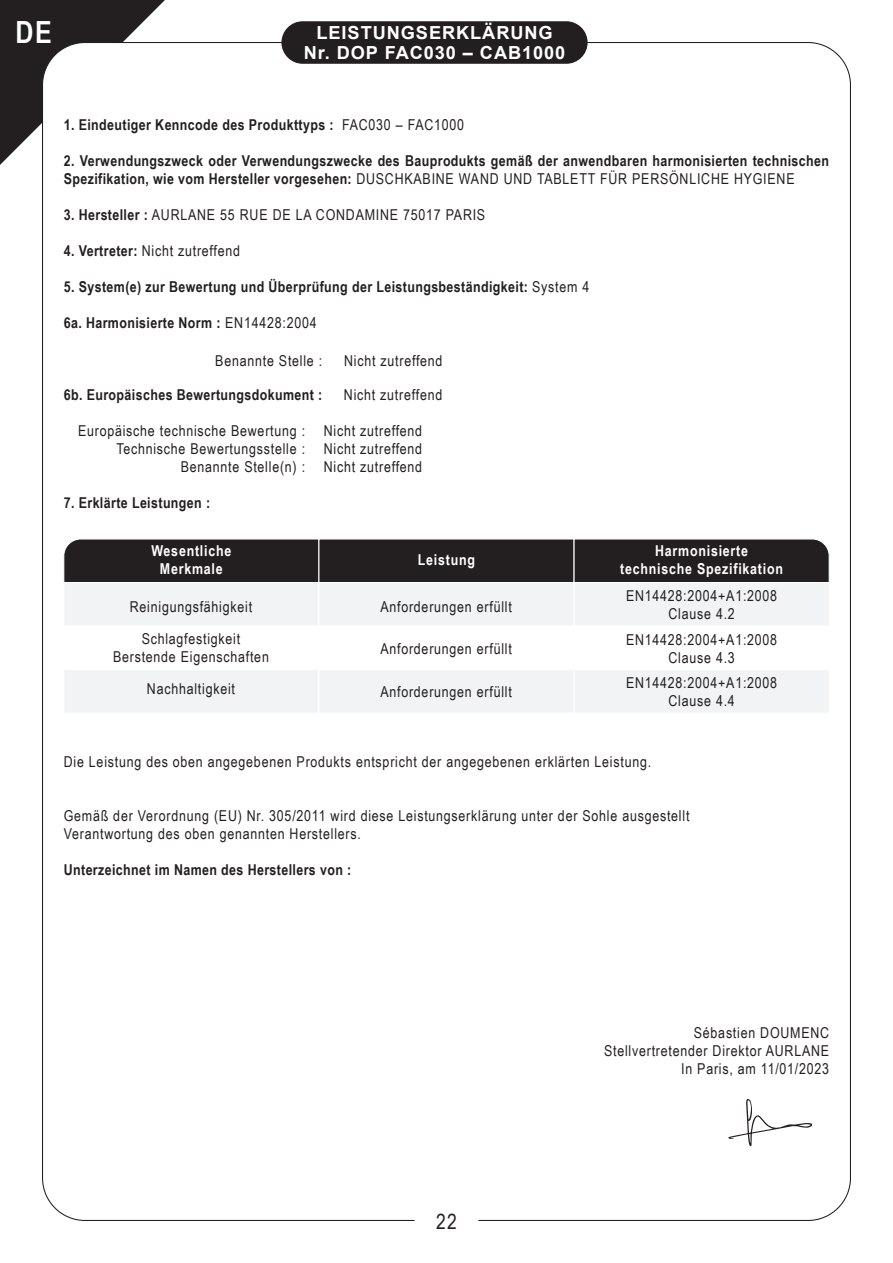
<style>
.page{position:relative;width:893px;height:1263px;background:#fff}
.page>*{position:absolute;margin:0;border:0;box-sizing:border-box;transform-origin:0 0}
.t1{font:700 30.6px "Arial Narrow";color:#fff}
.t2{font:21px "Arial Narrow";color:#231f20}
.t3{font:700 18px/19.5px "Arial";letter-spacing:.05em;color:#fff;text-align:center}
.t4{font:15px/18px "Arial Narrow";letter-spacing:.05em;color:#231f20;text-align:center}
.t5{font:700 15px/18px "Arial Narrow";letter-spacing:.025em;color:#231f20}
.t6{font:700 15px/18px "Arial Narrow";letter-spacing:.05em;color:#fff;text-align:center}
.s1{font-weight:400}
.s2{font-weight:700}
</style>
<div class="page">
<div style="left:281px;top:21px;width:307px;height:43px;background:#231f20;border-radius:21px"></div>
<svg style="left:0;top:0;width:165px;height:165px"></svg>
<svg style="left:728px;top:1099px;width:84px;height:47px"></svg>
<div style="left:63px;top:539px;width:255px;height:43px;background:#231f20"></div>
<div style="left:63px;top:582px;width:256px;height:45px;background:#f2f3f4;border:1px solid #fff"></div>
<div style="left:63px;top:625px;width:256px;height:45px;background:#fff"></div>
<div style="left:63px;top:669px;width:256px;height:45px;background:#f2f3f4;border:1px solid #fff"></div>
<div style="left:318px;top:538px;width:257px;height:45px;background:#231f20;border:1px solid #fff"></div>
<div style="left:318px;top:582px;width:257px;height:45px;background:#f2f3f4;border:1px solid #fff"></div>
<div style="left:318px;top:625px;width:257px;height:45px;background:#fff"></div>
<div style="left:318px;top:669px;width:257px;height:45px;background:#f2f3f4;border:1px solid #fff"></div>
<div style="left:573px;top:538px;width:257px;height:44px;background:#231f20"></div>
<div style="left:573px;top:582px;width:257px;height:45px;background:#f2f3f4;border:1px solid #fff"></div>
<div style="left:573px;top:625px;width:257px;height:45px;background:#fff"></div>
<div style="left:573px;top:669px;width:257px;height:45px;background:#f2f3f4;border:1px solid #fff"></div>
<h1 class="t1" style="left:16px;top:9px;width:38px">DE</h1>
<p class="t3" style="left:304px;top:23px;width:263px">LEISTUNGSERKLÄRUNG<br>Nr. DOP FAC030 – CAB1000</p>
<p class="t5" style="left:64px;top:115px;width:402px">1. Eindeutiger Kenncode des Produkttyps : <span class="s1">FAC030 – FAC1000</span></p>
<p class="t5" style="left:64px;top:151px;width:767px">2. Verwendungszweck oder Verwendungszwecke des Bauprodukts gemäß der anwendbaren harmonisierten technischen<br>Spezifikation, wie vom Hersteller vorgesehen: <span class="s1">DUSCHKABINE WAND UND TABLETT FÜR PERSÖNLICHE HYGIENE</span></p>
<p class="t4" style="left:64px;top:205px;width:423px"><span class="s2">3. Hersteller :</span> AURLANE 55 RUE DE LA CONDAMINE 75017 PARIS</p>
<p class="t4" style="left:64px;top:241px;width:178px"><span class="s2">4. Vertreter:</span> Nicht zutreffend</p>
<p class="t5" style="left:64px;top:277px;width:527px">5. System(e) zur Bewertung und Überprüfung der Leistungsbeständigkeit: <span class="s1">System 4</span></p>
<p class="t5" style="left:64px;top:313px;width:254px">6a. Harmonisierte Norm : <span class="s1">EN14428:2004</span></p>
<p class="t4" style="left:215px;top:351px;width:108px">Benannte Stelle :</p>
<p class="t4" style="left:344px;top:351px;width:100px">Nicht zutreffend</p>
<p class="t5" style="left:64px;top:385px;width:260px">6b. Europäisches Bewertungsdokument :</p>
<p class="t4" style="left:344px;top:385px;width:100px">Nicht zutreffend</p>
<p class="t4" style="left:78px;top:421px;width:229px;text-align:right">Europäische technische Bewertung :<br>Technische Bewertungsstelle :<br>Benannte Stelle(n) :</p>
<p class="t4" style="left:324px;top:421px;width:100px;text-align:justify">Nicht zutreffend Nicht zutreffend Nicht zutreffend</p>
<p class="t5" style="left:64px;top:493px;width:148px">7. Erklärte Leistungen :</p>
<p class="t6" style="left:151px;top:541px;width:82px">Wesentliche<br>Merkmale</p>
<p class="t6" style="left:418px;top:550px;width:59px">Leistung</p>
<p class="t4" style="left:130px;top:590px;width:124px;line-height:32.1px">Reinigungsfähigkeit<br>Schlagfestigkeit</p>
<p class="t4" style="left:113px;top:647px;width:157px">Berstende Eigenschaften</p>
<p class="t4" style="left:380px;top:597px;width:133px">Anforderungen erfüllt</p>
<p class="t4" style="left:380px;top:639px;width:133px">Anforderungen erfüllt</p>
<p class="t4" style="left:147px;top:679px;width:90px">Nachhaltigkeit</p>
<p class="t4" style="left:380px;top:682px;width:133px">Anforderungen erfüllt</p>
<p class="t6" style="left:620px;top:541px;width:164px">Harmonisierte technische Spezifikation</p>
<p class="t4" style="left:626px;top:586px;width:153px">EN14428:2004+A1:2008<br>Clause 4.2</p>
<p class="t4" style="left:626px;top:630px;width:153px">EN14428:2004+A1:2008<br>Clause 4.3</p>
<p class="t4" style="left:626px;top:673px;width:153px">EN14428:2004+A1:2008<br>Clause 4.4</p>
<p class="t4" style="left:64px;top:752px;width:589px">Die Leistung des oben angegebenen Produkts entspricht der angegebenen erklärten Leistung.</p>
<p class="t4" style="left:64px;top:806px;width:627px;text-align:left">Gemäß der Verordnung (EU) Nr. 305/2011 wird diese Leistungserklärung unter der Sohle ausgestellt<br>Verantwortung des oben genannten Herstellers.</p>
<p class="t5" style="left:64px;top:860px;width:289px">Unterzeichnet im Namen des Herstellers von :</p>
<h2 class="t2" style="left:436px;top:1206px;width:22px">22</h2>
<p class="t4" style="left:604px;top:1023px;width:227px;text-align:right">Sébastien DOUMENC<br>Stellvertretender Direktor AURLANE<br>In Paris, am 11/01/2023</p>
</div>
